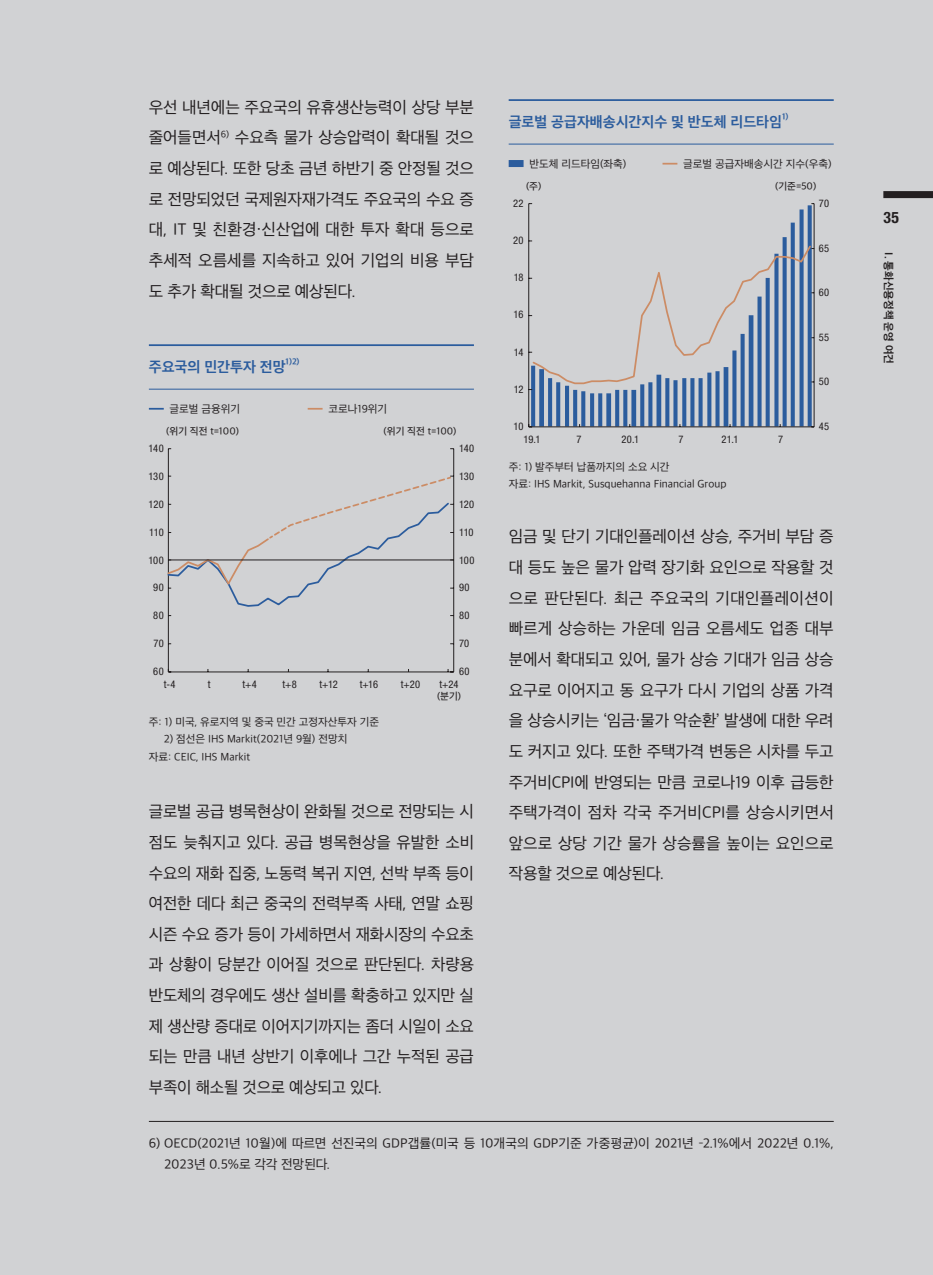
<style>
.page{position:relative;width:933px;height:1275px;background:#d1d2d4}
.page>*{position:absolute;margin:0;border:0;box-sizing:border-box;transform-origin:0 0}
.t1{font:15.75px/30.6px "SD Gothic Neo 1 OTFR";letter-spacing:-.005em;color:#231f20;text-align:justify}
.t2{font:700 condensed 15.75px "Helvetica Neue LT Std";color:#231f20}
.t3{font:14px "SD Gothic Neo 1 OTFB";color:#2b5c9d}
.t4{font:12.6px/21px "SD Gothic Neo 1 OTFR";letter-spacing:-.005em;color:#231f20}
.t5{font:10.5px "SD Gothic Neo 1 OTFR";color:#231f20}
.t6{font:condensed 10.5px "Helvetica Neue LT Std";letter-spacing:.02em;color:#231f20}
.t7{font:10.5px "SD Gothic Neo 1 OTFB";color:#231f20}
.t8{font:9.62px "SD Gothic Neo 1 OTFM";color:#231f20}
.t9{font:8.22px "SD Gothic Neo 1 OTFB";color:#2b5c9d}
</style>
<div class="page">
<div style="left:883px;top:191px;width:50px;height:7px;background:#231f20"></div>
<hr style="left:149px;top:1121px;width:684px;height:1px;background:#231f20">
<hr style="left:149px;top:389px;width:325px;height:1px;background:#2b5c9d">
<hr style="left:149px;top:344px;width:325px;height:2px;background:#2b5c9d">
<svg style="left:149px;top:408px;width:15px;height:2px"></svg>
<svg style="left:308px;top:408px;width:14px;height:2px"></svg>
<hr style="left:453px;top:449px;width:1px;height:223px;background:#231f20">
<hr style="left:168px;top:449px;width:1px;height:223px;background:#231f20">
<hr style="left:168px;top:672px;width:286px;height:1px;background:#231f20">
<svg style="left:448px;top:669px;width:6px;height:4px"></svg>
<svg style="left:167px;top:475px;width:287px;height:133px"></svg>
<svg style="left:531px;top:390px;width:4px;height:36px"></svg>
<div style="left:539px;top:369px;width:5px;height:57px;background:#2b5c9d"></div>
<hr style="left:548px;top:378px;width:4px;height:48px;background:#2b5c9d">
<svg style="left:556px;top:390px;width:4px;height:36px"></svg>
<hr style="left:565px;top:386px;width:4px;height:40px;background:#2b5c9d">
<svg style="left:573px;top:390px;width:4px;height:36px"></svg>
<svg style="left:581px;top:391px;width:4px;height:35px"></svg>
<svg style="left:590px;top:393px;width:4px;height:33px"></svg>
<svg style="left:598px;top:393px;width:4px;height:33px"></svg>
<div style="left:606px;top:393px;width:5px;height:33px;background:#2b5c9d"></div>
<svg style="left:615px;top:390px;width:4px;height:36px"></svg>
<svg style="left:623px;top:390px;width:4px;height:36px"></svg>
<div style="left:631px;top:390px;width:5px;height:36px;background:#2b5c9d"></div>
<svg style="left:640px;top:390px;width:4px;height:36px"></svg>
<svg style="left:648px;top:390px;width:4px;height:36px"></svg>
<div style="left:656px;top:375px;width:5px;height:51px;background:#2b5c9d"></div>
<svg style="left:665px;top:390px;width:4px;height:36px"></svg>
<svg style="left:673px;top:390px;width:4px;height:36px"></svg>
<svg style="left:682px;top:390px;width:4px;height:36px"></svg>
<svg style="left:690px;top:390px;width:4px;height:36px"></svg>
<svg style="left:698px;top:390px;width:4px;height:36px"></svg>
<svg style="left:707px;top:390px;width:4px;height:36px"></svg>
<svg style="left:715px;top:390px;width:4px;height:36px"></svg>
<div style="left:723px;top:367px;width:5px;height:59px;background:#2b5c9d"></div>
<svg style="left:732px;top:390px;width:4px;height:36px"></svg>
<svg style="left:740px;top:390px;width:4px;height:36px"></svg>
<div style="left:748px;top:315px;width:5px;height:111px;background:#2b5c9d"></div>
<svg style="left:757px;top:390px;width:4px;height:36px"></svg>
<svg style="left:765px;top:390px;width:4px;height:36px"></svg>
<svg style="left:774px;top:390px;width:4px;height:36px"></svg>
<svg style="left:782px;top:237px;width:4px;height:189px"></svg>
<svg style="left:790px;top:223px;width:4px;height:203px"></svg>
<svg style="left:799px;top:209px;width:4px;height:217px"></svg>
<svg style="left:807px;top:205px;width:4px;height:221px"></svg>
<hr style="left:813px;top:204px;width:1px;height:223px;background:#231f20">
<hr style="left:528px;top:204px;width:1px;height:223px;background:#231f20">
<hr style="left:529px;top:427px;width:285px;height:1px;background:#231f20">
<svg style="left:529px;top:241px;width:285px;height:149px"></svg>
<hr style="left:508px;top:144px;width:325px;height:1px;background:#2b5c9d">
<hr style="left:508px;top:99px;width:325px;height:2px;background:#2b5c9d">
<div style="left:508px;top:160px;width:15px;height:7px;background:#2b5c9d"></div>
<svg style="left:662px;top:163px;width:15px;height:2px"></svg>
<p class="t1" style="left:149px;top:92px;width:327px">우선 내년에는 주요국의 유휴생산능력이 상당 부분 줄어들면서<sup>6)</sup> 수요측 물가 상승압력이 확대될 것으 로 예상된다. 또한 당초 금년 하반기 중 안정될 것으 로 전망되었던 국제원자재가격도 주요국의 수요 증 대, IT 및 친환경·신산업에 대한 투자 확대 등으로 추세적 오름세를 지속하고 있어 기업의 비용 부담 도 추가 확대될 것으로 예상된다.</p>
<p class="t3" style="left:149px;top:360px;width:138px">주요국의 민간투자 전망</p>
<p class="t9" style="left:285px;top:358px;width:16px">1)2)</p>
<p class="t5" style="left:170px;top:404px;width:72px">글로벌 금융위기</p>
<p class="t5" style="left:328px;top:404px;width:60px">코로나19위기</p>
<p class="t8" style="left:166px;top:426px;width:74px">(위기 직전 t=100)</p>
<p class="t8" style="left:383px;top:426px;width:74px">(위기 직전 t=100)</p>
<p class="t6" style="left:148px;top:442px;width:17px">140</p>
<p class="t6" style="left:148px;top:470px;width:17px">130</p>
<p class="t6" style="left:149px;top:498px;width:17px">120</p>
<p class="t6" style="left:149px;top:526px;width:16px">110</p>
<p class="t6" style="left:148px;top:554px;width:17px">100</p>
<p class="t6" style="left:153px;top:582px;width:12px">90</p>
<p class="t6" style="left:153px;top:609px;width:12px">80</p>
<p class="t6" style="left:153px;top:637px;width:12px">70</p>
<p class="t6" style="left:153px;top:665px;width:12px">60</p>
<p class="t6" style="left:459px;top:442px;width:17px">140</p>
<p class="t6" style="left:459px;top:470px;width:17px">130</p>
<p class="t6" style="left:459px;top:498px;width:17px">120</p>
<p class="t6" style="left:459px;top:526px;width:16px">110</p>
<p class="t6" style="left:459px;top:554px;width:17px">100</p>
<p class="t6" style="left:459px;top:582px;width:12px">90</p>
<p class="t6" style="left:459px;top:609px;width:12px">80</p>
<p class="t6" style="left:459px;top:637px;width:12px">70</p>
<p class="t6" style="left:459px;top:665px;width:12px">60</p>
<p class="t6" style="left:164px;top:678px;width:13px">t-4</p>
<p class="t6" style="left:208px;top:678px;width:4px">t</p>
<p class="t6" style="left:242px;top:678px;width:16px">t+4</p>
<p class="t6" style="left:283px;top:678px;width:16px">t+8</p>
<p class="t6" style="left:320px;top:678px;width:20px">t+12</p>
<p class="t6" style="left:360px;top:678px;width:20px">t+16</p>
<p class="t6" style="left:401px;top:678px;width:21px">t+20</p>
<p class="t6" style="left:439px;top:678px;width:21px">t+24</p>
<p class="t8" style="left:437px;top:692px;width:26px">(분기)</p>
<p class="t5" style="left:149px;top:716px;width:232px">주: 1) 미국, 유로지역 및 중국 민간 고정자산투자 기준</p>
<p class="t5" style="left:164px;top:734px;width:185px">2) 점선은 IHS Markit(2021년 9월) 전망치</p>
<p class="t5" style="left:149px;top:751px;width:103px">자료: CEIC, IHS Markit</p>
<p class="t1" style="left:149px;top:796px;width:327px">글로벌 공급 병목현상이 완화될 것으로 전망되는 시 점도 늦춰지고 있다. 공급 병목현상을 유발한 소비 수요의 재화 집중, 노동력 복귀 지연, 선박 부족 등이 여전한 데다 최근 중국의 전력부족 사태, 연말 쇼핑 시즌 수요 증가 등이 가세하면서 재화시장의 수요초 과 상황이 당분간 이어질 것으로 판단된다. 차량용 반도체의 경우에도 생산 설비를 확충하고 있지만 실 제 생산량 증대로 이어지기까지는 좀더 시일이 소요 되는 만큼 내년 상반기 이후에나 그간 누적된 공급 부족이 해소될 것으로 예상되고 있다.</p>
<p class="t3" style="left:508px;top:115px;width:275px">글로벌 공급자배송시간지수 및 반도체 리드타임</p>
<p class="t9" style="left:782px;top:113px;width:8px">1)</p>
<p class="t5" style="left:529px;top:159px;width:98px">반도체 리드타임(좌축)</p>
<p class="t5" style="left:683px;top:159px;width:150px">글로벌 공급자배송시간 지수(우축)</p>
<p class="t8" style="left:526px;top:181px;width:17px">(주)</p>
<p class="t8" style="left:775px;top:181px;width:43px">(기준=50)</p>
<p class="t6" style="left:513px;top:197px;width:12px">22</p>
<p class="t6" style="left:513px;top:234px;width:12px">20</p>
<p class="t6" style="left:513px;top:272px;width:11px">18</p>
<p class="t6" style="left:513px;top:309px;width:11px">16</p>
<p class="t6" style="left:514px;top:346px;width:11px">14</p>
<p class="t6" style="left:514px;top:383px;width:11px">12</p>
<p class="t6" style="left:513px;top:420px;width:11px">10</p>
<p class="t6" style="left:523px;top:433px;width:19px">19.1</p>
<p class="t6" style="left:576px;top:433px;width:7px">7</p>
<p class="t6" style="left:621px;top:433px;width:19px">20.1</p>
<p class="t6" style="left:678px;top:433px;width:7px">7</p>
<p class="t6" style="left:721px;top:433px;width:19px">21.1</p>
<p class="t6" style="left:778px;top:433px;width:7px">7</p>
<p class="t5" style="left:508px;top:461px;width:162px">주: 1) 발주부터 납품까지의 소요 시간</p>
<p class="t5" style="left:508px;top:479px;width:219px">자료: IHS Markit, Susquehanna Financial Group</p>
<p class="t6" style="left:819px;top:197px;width:12px">70</p>
<p class="t6" style="left:819px;top:242px;width:12px">65</p>
<p class="t6" style="left:819px;top:286px;width:12px">60</p>
<p class="t6" style="left:819px;top:331px;width:12px">55</p>
<p class="t6" style="left:819px;top:375px;width:12px">50</p>
<p class="t6" style="left:819px;top:420px;width:12px">45</p>
<p class="t1" style="left:508px;top:521px;width:327px">임금 및 단기 기대인플레이션 상승, 주거비 부담 증 대 등도 높은 물가 압력 장기화 요인으로 작용할 것 으로 판단된다. 최근 주요국의 기대인플레이션이 빠르게 상승하는 가운데 임금 오름세도 업종 대부 분에서 확대되고 있어, 물가 상승 기대가 임금 상승 요구로 이어지고 동 요구가 다시 기업의 상품 가격 을 상승시키는 ‘임금·물가 악순환’ 발생에 대한 우려 도 커지고 있다. 또한 주택가격 변동은 시차를 두고 주거비CPI에 반영되는 만큼 코로나19 이후 급등한 주택가격이 점차 각국 주거비CPI를 상승시키면서 앞으로 상당 기간 물가 상승률을 높이는 요인으로 작용할 것으로 예상된다.</p>
<p class="t4" style="left:164px;top:1133px;width:671px;text-indent:-15px">6) OECD(2021년 10월)에 따르면 선진국의 GDP갭률(미국 등 10개국의 GDP기준 가중평균)이 2021년 –2.1%에서 2022년 0.1%,<br>2023년 0.5%로 각각 전망된다.</p>
<p class="t2" style="left:883px;top:208px;width:17px">35</p>
<p class="t7" style="left:893px;top:252px;width:113px;rotate:90deg">I. 통화신용정책 운영 여건</p>
</div>
